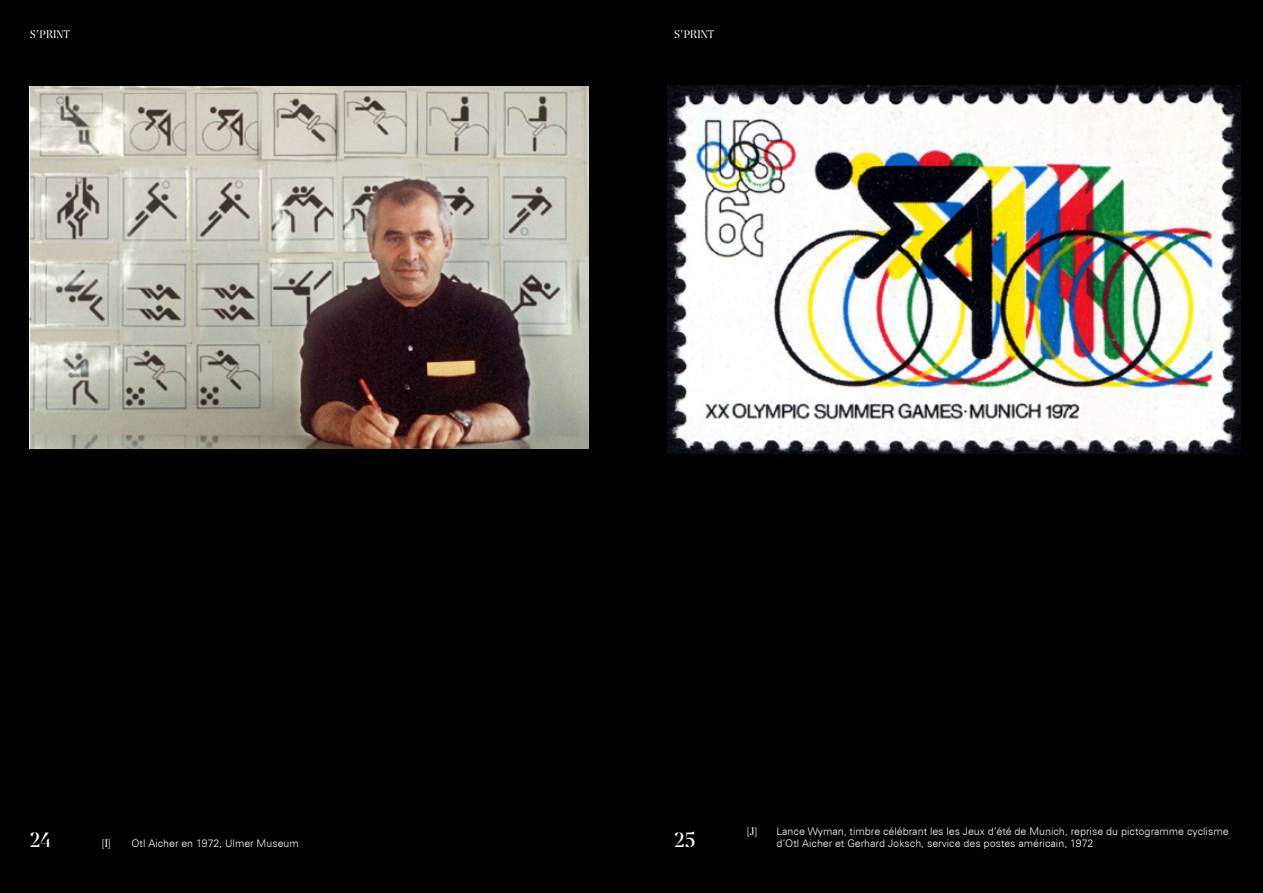
<style>
.page{position:relative;width:1263px;height:893px;background:#fff}
.page>*{position:absolute;margin:0;border:0;box-sizing:border-box;transform-origin:0 0}
.t1{font:300 19.5px "Nogent Display";color:#fff}
.t2{font:300 10.5px "Zurich BT";color:#fff}
.t3{font:300 10.5px "Nogent Display";letter-spacing:.01em;color:#fff}
.s1{font-family:"Nogent Display"}
</style>
<div class="page">
<div style="left:631px;top:0;width:632px;height:893px;background:#000"></div>
<div style="left:0;top:0;width:631px;height:893px;background:#000"></div>
<img style="left:667px;top:86px;width:573px;height:367px">
<img style="left:30px;top:87px;width:559px;height:362px">
<p class="t3" style="left:30px;top:27px;width:42px">S’PRINT</p>
<p class="t3" style="left:674px;top:27px;width:42px">S’PRINT</p>
<h1 class="t1" style="left:30px;top:827px;width:23px">24</h1>
<h1 class="t1" style="left:674px;top:827px;width:23px">25</h1>
<p class="t2" style="left:747px;top:825px;width:12px">[<span class="s1">J</span>]</p>
<p class="t2" style="left:777px;top:825px;width:453px">Lance Wyman, timbre célébrant les les Jeux d’été de Munich, reprise du pictogramme cyclisme</p>
<p class="t2" style="left:102px;top:837px;width:11px">[<span class="s1">I</span>]</p>
<p class="t2" style="left:132px;top:837px;width:169px">Otl Aicher en 1972, Ulmer Museum</p>
<p class="t2" style="left:777px;top:837px;width:318px">d’Otl Aicher et Gerhard Joksch, service des postes américain, 1972</p>
</div>
